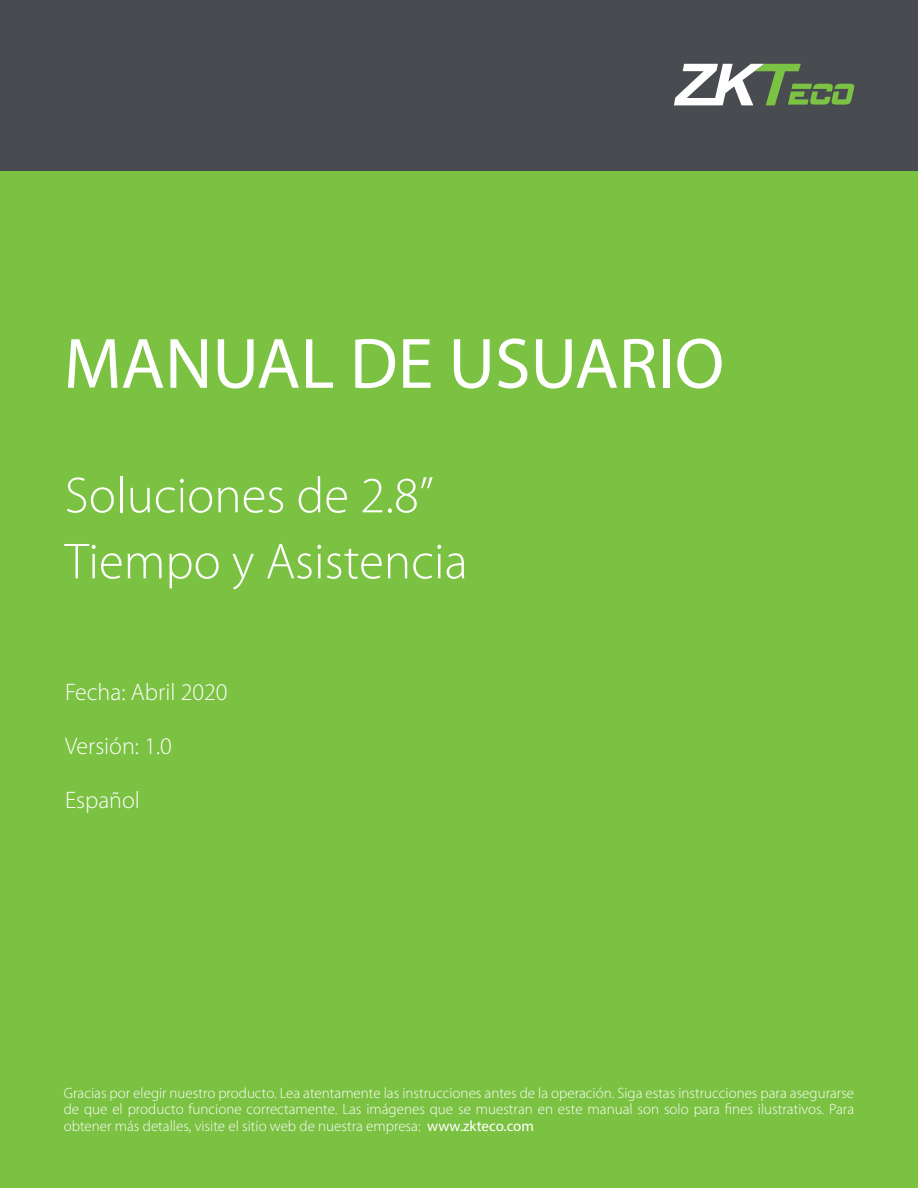
<style>
.page{position:relative;width:918px;height:1188px;background:#fff}
.page>*{position:absolute;margin:0;border:0;box-sizing:border-box;transform-origin:0 0}
.t1{font:72px "Myriad Pro";color:#fff}
.t2{font:300 51px/66px "Myriad Pro";color:#fff}
.t3{font:300 24px "Myriad Pro";color:#fff}
.t4{font:300 15px/16.5px "Myriad Pro";color:#fff;text-align:justify}
.s1{font-weight:400}
</style>
<div class="page">
<div style="left:0;top:0;width:917px;height:1188px;background:#7bc142"></div>
<div style="left:0;top:0;width:918px;height:171px;background:#484b4f"></div>
<svg style="left:674px;top:64px;width:180px;height:41px"></svg>
<h1 class="t1" style="left:64px;top:319px;width:662px">MANUAL DE USUARIO</h1>
<h2 class="t2" style="left:65px;top:462px;width:404px">Soluciones de 2.8”<br>Tiempo y Asistencia</h2>
<h3 class="t3" style="left:65px;top:677px;width:164px">Fecha: Abril 2020</h3>
<h3 class="t3" style="left:65px;top:731px;width:108px">Versión: 1.0</h3>
<h3 class="t3" style="left:65px;top:785px;width:77px">Español</h3>
<p class="t4" style="left:64px;top:1084px;width:792px">Gracias por elegir nuestro producto. Lea atentamente las instrucciones antes de la operación. Siga estas instrucciones para asegurarse de que el producto funcione correctamente. Las imágenes que se muestran en este manual son solo para fines ilustrativos. Para obtener más detalles, visite el sitio web de nuestra empresa: <span class="s1">www.zkteco.com</span></p>
</div>
